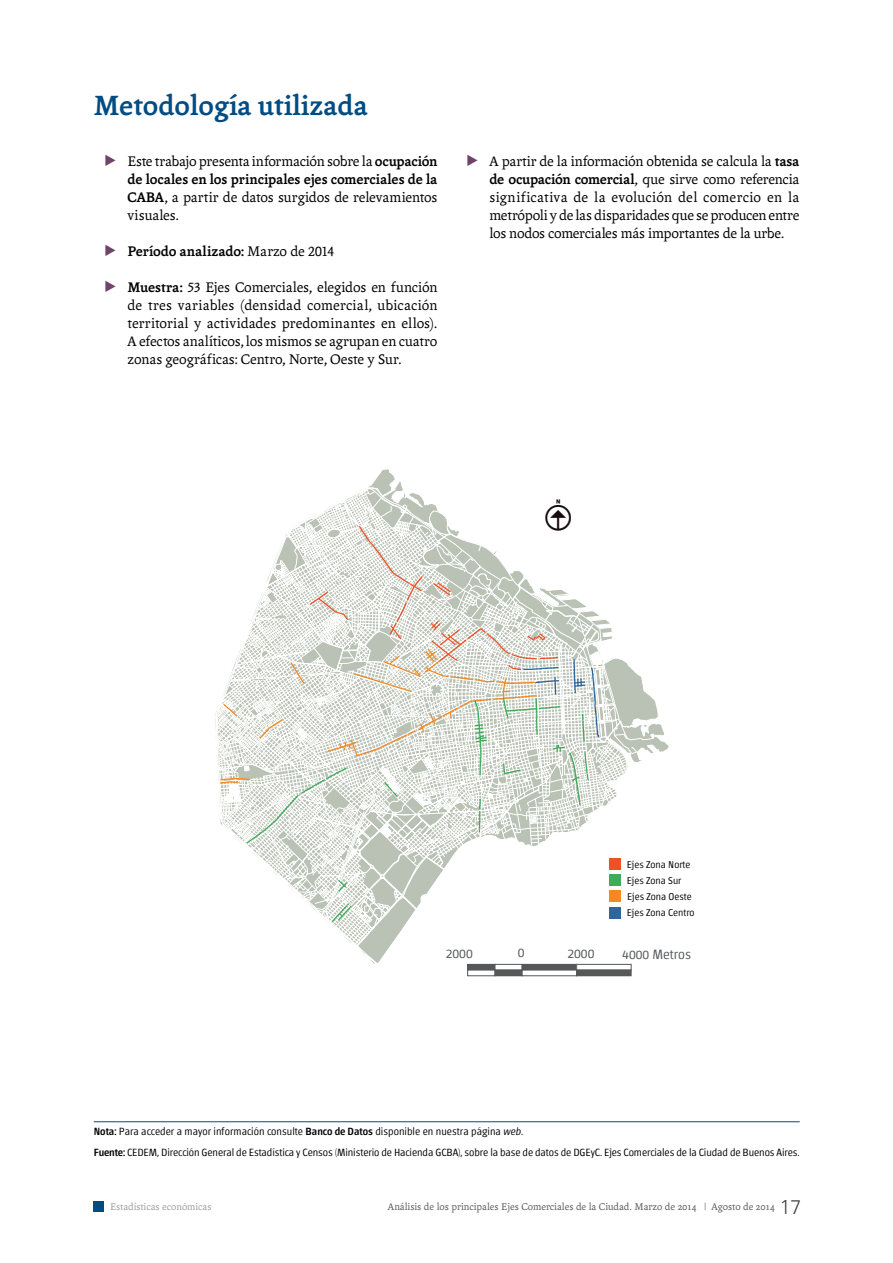
<style>
.page{position:relative;width:893px;height:1263px;background:#fff}
.page>*{position:absolute;margin:0;border:0;box-sizing:border-box;transform-origin:0 0}
.t1{font:700 30px "Andralis ND Os F";color:#004c83}
.t2{font:30px "Cartografia";color:#170b11}
.t3{font:15px/18px "Andralis ND Os F";letter-spacing:-.01em;color:#000;text-align:justify}
.t4{font:700 15px "Andralis ND Os F";color:#000}
.t5{font:300 13.5px "Chaco";color:#555759}
.t6{font:300 10.5px/21.1px "Chaco";letter-spacing:-.01em;color:#000}
.t7{font:10.5px "Andralis ND Os F";color:#5a5b5d}
.t8{font:10.5px "Andralis ND Os F";color:#9d9fa2}
.t9{font:300 9.9px/16px "Chaco";color:#000}
.s1{font-weight:700}
.s2{font-weight:400}
.s3{font-family:"Andralis NDSC";font-weight:400}
.s4{font-family:"Andralis NDSC"}
.s5{font-weight:500}
.s6{font-style:italic}
.s7{font-family:"Zurich BT";font-weight:300;font-size:19.5px;color:#414042}
</style>
<div class="page">
<div style="left:94px;top:1201px;width:10px;height:10px;background:#004c83"></div>
<hr style="left:94px;top:1121px;width:706px;height:1px;background:#004c83">
<svg style="left:215px;top:469px;width:454px;height:498px"></svg>
<div style="left:468px;top:964px;width:27px;height:6px;background:#555759"></div>
<div style="left:467px;top:970px;width:28px;height:6px;border:1px solid #555759"></div>
<div style="left:495px;top:964px;width:27px;height:6px;background:#fff"></div>
<div style="left:495px;top:964px;width:27px;height:6px;border:1px solid #555759"></div>
<div style="left:495px;top:970px;width:27px;height:6px;background:#555759"></div>
<div style="left:522px;top:964px;width:55px;height:6px;background:#555759"></div>
<div style="left:522px;top:970px;width:55px;height:6px;border:1px solid #555759"></div>
<div style="left:577px;top:964px;width:54px;height:6px;background:#fff"></div>
<div style="left:576px;top:964px;width:55px;height:6px;border:1px solid #555759"></div>
<div style="left:577px;top:970px;width:54px;height:6px;background:#555759"></div>
<h1 class="t1" style="left:94px;top:89px;width:276px">Metodología utilizada</h1>
<p class="t3" style="left:128px;top:152px;width:311px">Este trabajo presenta información sobre la <span class="s1">ocupación de locales en los principales ejes comerciales de la CABA</span>, a partir de datos surgidos de relevamientos visuales.</p>
<p class="t4" style="left:128px;top:243px;width:208px">Período analizado: <span class="s2">Marzo de</span> <span class="s3">2014</span></p>
<p class="t3" style="left:128px;top:278px;width:311px"><span class="s1">Muestra:</span> <span class="s4">53</span> Ejes Comerciales, elegidos en función de tres variables (densidad comercial, ubicación territorial y actividades predominantes en ellos).<br>A efectos analíticos, los mismos se agrupan en cuatro zonas geográficas: Centro, Norte, Oeste y Sur.</p>
<p class="t3" style="left:489px;top:152px;width:311px">A partir de la información obtenida se calcula la <span class="s1">tasa de ocupación comercial</span>, que sirve como referencia significativa de la evolución del comercio en la metrópoli y de las disparidades que se producen entre los nodos comerciales más importantes de la urbe.</p>
<h1 class="t2" style="left:545px;top:500px;width:28px">a</h1>
<p class="t9" style="left:627px;top:857px;width:65px">Ejes Zona Norte<br>Ejes Zona Sur</p>
<p class="t9" style="left:627px;top:905px;width:69px">Ejes Zona Centro</p>
<p class="t9" style="left:627px;top:889px;width:66px">Ejes Zona Oeste</p>
<p class="t5" style="left:446px;top:947px;width:29px">2000</p>
<p class="t5" style="left:518px;top:946px;width:8px">0</p>
<p class="t5" style="left:567px;top:947px;width:29px">2000</p>
<p class="t5" style="left:622px;top:948px;width:70px">4000 Metros</p>
<p class="t6" style="left:94px;top:1121px;width:707px"><span class="s5">Nota:</span> Para acceder a mayor información consulte <span class="s5">Banco de Datos</span> disponible en nuestra página <span class="s6">web</span>.<br><span class="s5">Fuente:</span> CEDEM, Dirección General de Estadística y Censos (Ministerio de Hacienda GCBA), sobre la base de datos de DGEyC. Ejes Comerciales de la Ciudad de Buenos Aires.</p>
<p class="t8" style="left:110px;top:1201px;width:103px">Estadísticas económicas</p>
<p class="t7" style="left:388px;top:1201px;width:415px">Análisis de los principales Ejes Comerciales de la Ciudad. Marzo de 2014 | Agosto de 2014 <span class="s7">17</span></p>
</div>
